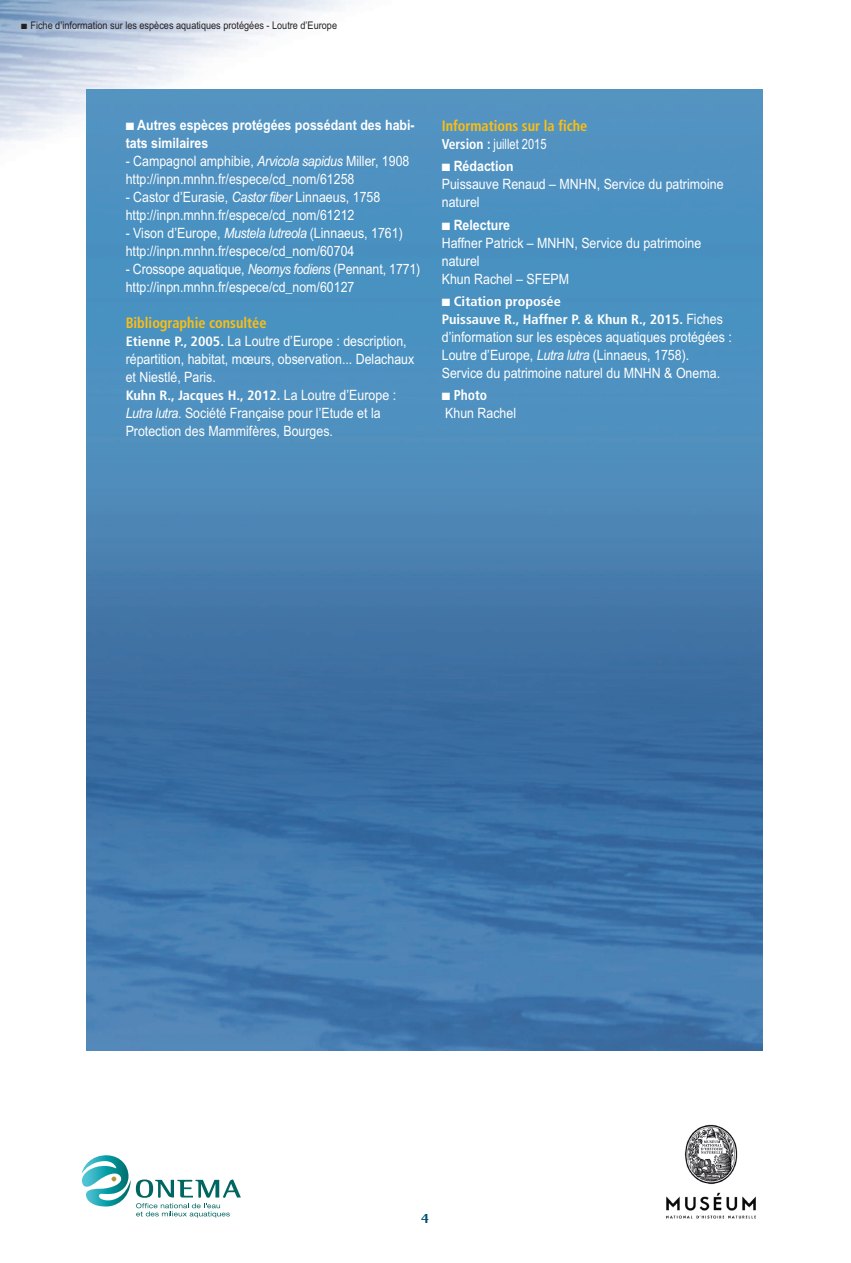
<style>
.page{position:relative;width:851px;height:1263px;background:#fff}
.page>*{position:absolute;margin:0;border:0;box-sizing:border-box;transform-origin:0 0}
.t1{font:700 condensed 15px "Frutiger";color:#fdbe12;scale:.95 1}
.t2{font:14.25px/18px "Arial Narrow";color:#fff;scale:1.06 1}
.t3{font:700 14.25px/18px "Arial Narrow";color:#fff;scale:1.06 1}
.t4{font:14.25px "Arial Narrow";color:#fff;scale:.95 1}
.t5{font:700 condensed 14.25px "Frutiger";color:#fff;scale:.95 1}
.t6{font:700 condensed 13.5px/18px "Frutiger";color:#fff;scale:1.06 1}
.t7{font:10.5px "Arial Narrow";color:#231f20;scale:1.06 1}
.s1{font-style:italic}
.s2{font-family:"Frutiger";font-weight:700;font-stretch:condensed;font-size:13.5px}
.s3{font-family:"Arial Narrow";font-weight:400;font-stretch:normal;font-size:14.25px}
.s4{font-family:"Frutiger";font-weight:700;font-stretch:condensed}
.s5{font-weight:700}
</style>
<div class="page">
<img style="left:666px;top:1124px;width:90px;height:95px">
<img style="left:0;top:0;width:351px;height:335px">
<img style="left:87px;top:89px;width:675px;height:961px">
<svg style="left:82px;top:1155px;width:159px;height:63px"></svg>
<p class="t7" style="left:21px;top:19px;width:299px">■ Fiche d’information sur les espèces aquatiques protégées - Loutre d’Europe</p>
<p class="t3" style="left:126px;top:116px;width:274px">■ Autres espèces protégées possédant des habi&shy;tats similaires</p>
<p class="t2" style="left:126px;top:152px;width:269px">- Campagnol amphibie, <span class="s1">Arvicola sapidus</span> Miller, 1908 http://inpn.mnhn.fr/espece/cd_nom/61258</p>
<p class="t2" style="left:126px;top:188px;width:242px">- Castor d’Eurasie, <span class="s1">Castor fiber</span> Linnaeus, 1758 http://inpn.mnhn.fr/espece/cd_nom/61212</p>
<p class="t2" style="left:126px;top:224px;width:263px">- Vison d’Europe, <span class="s1">Mustela lutreola</span> (Linnaeus, 1761) http://inpn.mnhn.fr/espece/cd_nom/60704</p>
<p class="t2" style="left:126px;top:260px;width:279px">- Crossope aquatique, <span class="s1">Neomys fodiens</span> (Pennant, 1771) http://inpn.mnhn.fr/espece/cd_nom/60127</p>
<p class="t1" style="left:126px;top:317px;width:150px">Bibliographie consultée</p>
<p class="t2" style="left:126px;top:332px;width:274px"><span class="s2">Etienne P., 2005.</span> La Loutre d’Europe : description, répartition, habitat, mœurs, observation... Delachaux et Niestlé, Paris.</p>
<p class="t6" style="left:126px;top:388px;width:256px">Kuhn R., Jacques H., 2012. <span class="s3">La Loutre d’Europe :</span></p>
<p class="t2" style="left:126px;top:404px;width:242px"><span class="s1">Lutra lutra</span>. Société Française pour l’Etude et la<br>Protection des Mammifères, Bourges.</p>
<p class="t1" style="left:441px;top:120px;width:155px">Informations sur la fiche</p>
<p class="t4" style="left:441px;top:136px;width:112px"><span class="s4">Version :</span> juillet 2015</p>
<p class="t2" style="left:441px;top:157px;width:267px">■ <span class="s5">Rédacti</span><span class="s2">on<br></span>Puissauve Renaud – MNHN, Service du patrimoine naturel</p>
<p class="t2" style="left:441px;top:216px;width:246px">■ <span class="s5">Relecture<br></span>Haffner Patrick – MNHN, Service du patrimoine naturel<br>Khun Rachel – SFEPM</p>
<p class="t6" style="left:441px;top:293px;width:267px">■ Citation proposée<br>Puissauve R., Haffner P. &amp; Khun R., 2015. <span class="s3">Fiches</span></p>
<p class="t2" style="left:441px;top:328px;width:275px">d’information sur les espèces aquatiques protégées :<br>Loutre d’Europe, <span class="s1">Lutra lutra</span> (Linnaeus, 1758).<br>Service du patrimoine naturel du MNHN &amp; Onema.</p>
<p class="t5" style="left:441px;top:389px;width:49px">■ Photo</p>
<p class="t2" style="left:445px;top:404px;width:68px">Khun Rachel</p>
</div>
